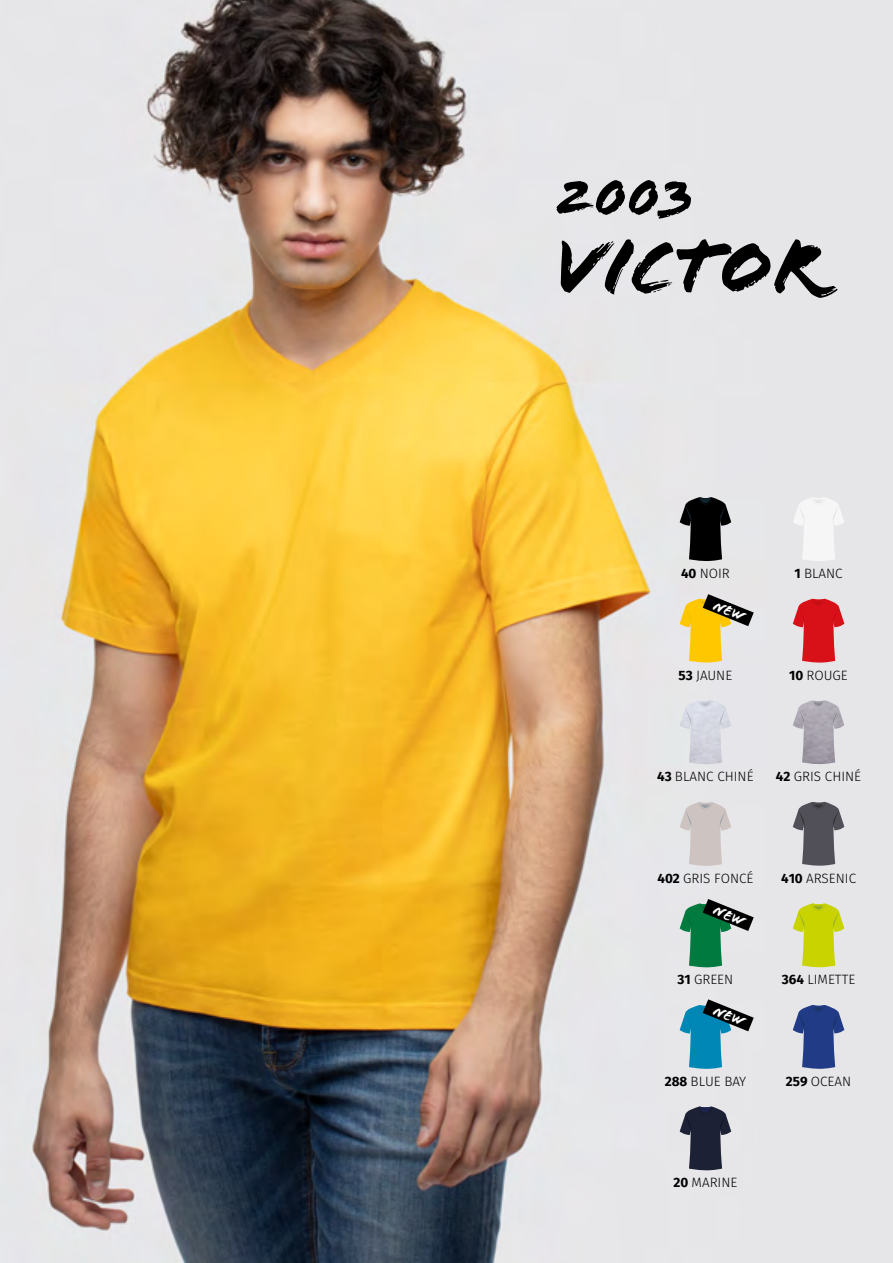
<style>
.page{position:relative;width:893px;height:1263px;background:#fff}
.page>*{position:absolute;margin:0;border:0;box-sizing:border-box;transform-origin:0 0}
.t1{font:81.6px "Flood Std";color:#000}
.t2{font:55.5px "Flood Std";color:#000}
.t3{font:300 13.5px "Fira Sans";color:#000}
.s1{font-weight:700}
</style>
<div class="page">
<img style="left:0;top:0;width:893px;height:1263px">
<svg style="left:680px;top:497px;width:51px;height:64px;background:#474849"></svg>
<svg style="left:793px;top:599px;width:51px;height:64px;background:#db5358"></svg>
<svg style="left:680px;top:802px;width:51px;height:64px;background:#d3cecc"></svg>
<svg style="left:793px;top:802px;width:51px;height:64px;background:#7e7d84"></svg>
<svg style="left:793px;top:903px;width:51px;height:64px;background:#d0d849"></svg>
<svg style="left:793px;top:1005px;width:51px;height:64px;background:#5e6fa4"></svg>
<svg style="left:680px;top:1106px;width:51px;height:64px;background:#5a5e6d"></svg>
<img style="left:680px;top:700px;width:51px;height:64px">
<img style="left:698px;top:701px;width:15px;height:7px">
<img style="left:685px;top:708px;width:6px;height:18px">
<img style="left:720px;top:708px;width:6px;height:18px">
<svg style="left:699px;top:700px;width:12px;height:6px"></svg>
<img style="left:793px;top:700px;width:51px;height:64px">
<img style="left:811px;top:701px;width:15px;height:7px">
<img style="left:798px;top:708px;width:6px;height:18px">
<img style="left:833px;top:708px;width:6px;height:18px">
<svg style="left:813px;top:700px;width:12px;height:6px"></svg>
<svg style="left:793px;top:497px;width:51px;height:64px"></svg>
<svg style="left:680px;top:594px;width:74px;height:69px;background:#ceb96e"></svg>
<svg style="left:680px;top:899px;width:74px;height:68px;background:#6b9a84"></svg>
<svg style="left:680px;top:999px;width:74px;height:70px;background:#6da1b4"></svg>
<h2 class="t2" style="left:555px;top:165px;width:140px">2003</h2>
<h1 class="t1" style="left:555px;top:220px;width:270px">VICTOR</h1>
<p class="t3" style="left:681px;top:564px;width:50px"><span class="s1">40</span> NOIR</p>
<p class="t3" style="left:794px;top:564px;width:50px"><span class="s1">1</span> BLANC</p>
<p class="t3" style="left:679px;top:665px;width:55px"><span class="s1">53</span> JAUNE</p>
<p class="t3" style="left:789px;top:665px;width:60px"><span class="s1">10</span> ROUGE</p>
<p class="t3" style="left:657px;top:767px;width:98px"><span class="s1">43</span> BLANC CHINÉ</p>
<p class="t3" style="left:776px;top:767px;width:87px"><span class="s1">42</span> GRIS CHINÉ</p>
<p class="t3" style="left:657px;top:868px;width:98px"><span class="s1">402</span> GRIS FONCÉ</p>
<p class="t3" style="left:781px;top:868px;width:77px"><span class="s1">410</span> ARSENIC</p>
<p class="t3" style="left:678px;top:970px;width:57px"><span class="s1">31</span> GREEN</p>
<p class="t3" style="left:782px;top:970px;width:75px"><span class="s1">364</span> LIMETTE</p>
<p class="t3" style="left:665px;top:1071px;width:83px"><span class="s1">288</span> BLUE BAY</p>
<p class="t3" style="left:786px;top:1071px;width:67px"><span class="s1">259</span> OCEAN</p>
<p class="t3" style="left:673px;top:1173px;width:65px"><span class="s1">20</span> MARINE</p>
</div>
